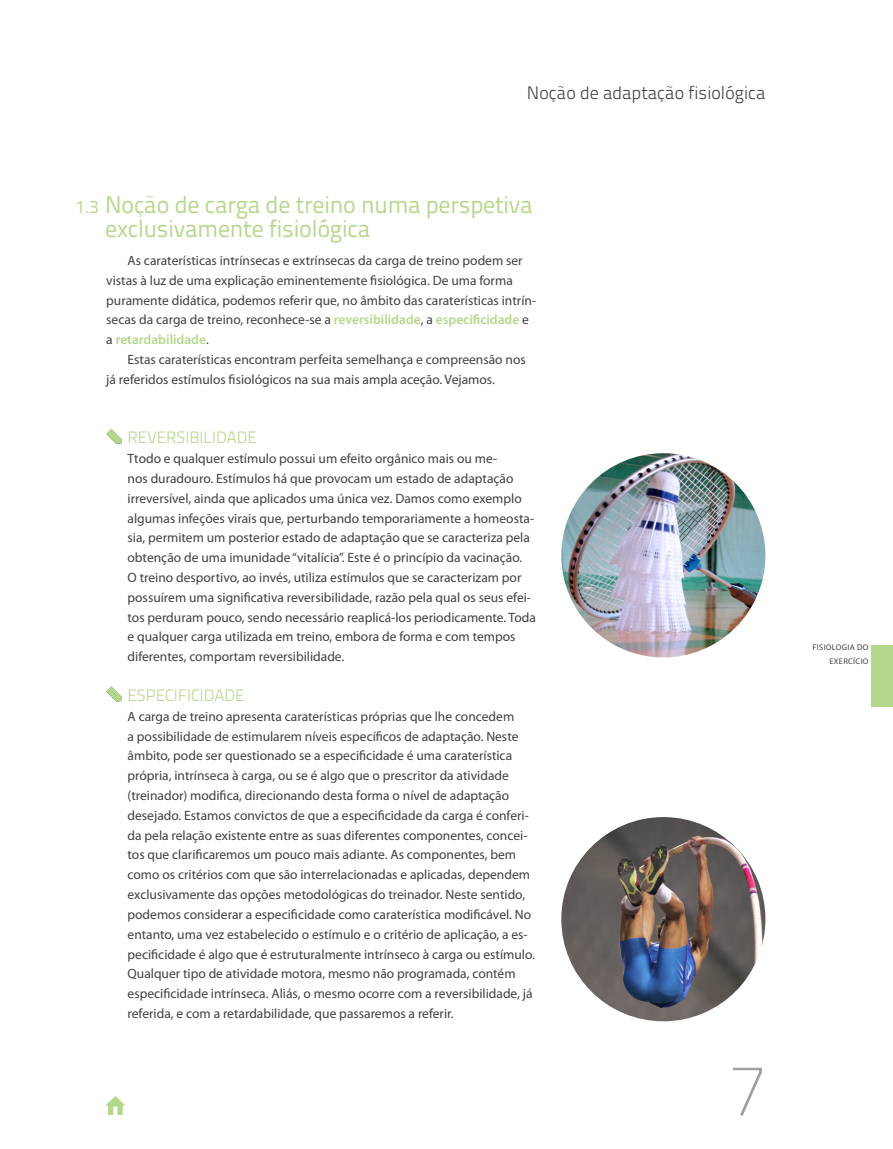
<style>
.page{position:relative;width:893px;height:1149px;background:#fff}
.page>*{position:absolute;margin:0;border:0;box-sizing:border-box;transform-origin:0 0}
.t1{font:700 72px "Titillium Text 14 L";color:#9d9fa2}
.t2{font:24px/24px "Titillium Text 14 L 400 wt";letter-spacing:-.01em;color:#b4d88b}
.t3{font:18px "Titillium Text 14 L 250 wt";color:#414042}
.t4{font:16.5px "Titillium Text 14 L 250 wt";color:#b4d88b}
.t5{font:13.5px/19.8px "Myriad Pro";color:#414042}
.t6{font:8.25px/13.5px "Myriad Pro";letter-spacing:.04em;color:#414042;text-align:right}
.s1{font-size:18px}
.s2{font-weight:600;color:#b4d88b}
</style>
<div class="page">
<svg style="left:106px;top:1096px;width:19px;height:18px"></svg>
<div style="left:872px;top:644px;width:21px;height:62px;background:#b4d88b"></div>
<svg style="left:106px;top:429px;width:16px;height:15px"></svg>
<svg style="left:106px;top:686px;width:16px;height:15px"></svg>
<img style="left:561px;top:453px;width:204px;height:204px;border-radius:102px">
<img style="left:561px;top:816px;width:204px;height:204px;border-radius:102px">
<h3 class="t3" style="left:527px;top:82px;width:240px">Noção de adaptação fisiológica</h3>
<h2 class="t2" style="left:105px;top:192px;width:429px;text-indent:-30px"><span class="s1">1.3</span> Noção de carga de treino numa perspetiva exclusivamente fisiológica</h2>
<p class="t5" style="left:106px;top:250px;width:431px;text-indent:21px">As caraterísticas intrínsecas e extrínsecas da carga de treino podem ser vistas à luz de uma explicação eminentemente fisiológica. De uma forma puramente didática, podemos referir que, no âmbito das caraterísticas intrín&shy;secas da carga de treino, reconhece-se a <span class="s2">reversibilidade</span>, a <span class="s2">especificidade</span> e a <span class="s2">retardabilidade</span>.</p>
<p class="t5" style="left:106px;top:349px;width:421px;text-indent:21px">Estas caraterísticas encontram perfeita semelhança e compreensão nos já referidos estímulos fisiológicos na sua mais ampla aceção. Vejamos.</p>
<p class="t4" style="left:128px;top:427px;width:131px">REVERSIBILIDADE</p>
<p class="t5" style="left:128px;top:448px;width:410px">Ttodo e qualquer estímulo possui um efeito orgânico mais ou me-<br>nos duradouro. Estímulos há que provocam um estado de adaptação irreversível, ainda que aplicados uma única vez. Damos como exemplo algumas infeções virais que, perturbando temporariamente a homeosta&shy;sia, permitem um posterior estado de adaptação que se caracteriza pela obtenção de uma imunidade “vitalícia”. Este é o princípio da vacinação.<br>O treino desportivo, ao invés, utiliza estímulos que se caracterizam por possuírem uma significativa reversibilidade, razão pela qual os seus efei&shy;tos perduram pouco, sendo necessário reaplicá-los periodicamente. Toda e qualquer carga utilizada em treino, embora de forma e com tempos diferentes, comportam reversibilidade.</p>
<p class="t4" style="left:128px;top:685px;width:118px">ESPECIFICIDADE</p>
<p class="t5" style="left:128px;top:705px;width:409px">A carga de treino apresenta caraterísticas próprias que lhe concedem<br>a possibilidade de estimularem níveis específicos de adaptação. Neste âmbito, pode ser questionado se a especificidade é uma caraterística própria, intrínseca à carga, ou se é algo que o prescritor da atividade (treinador) modifica, direcionando desta forma o nível de adaptação desejado. Estamos convictos de que a especificidade da carga é conferi&shy;da pela relação existente entre as suas diferentes componentes, concei&shy;tos que clarificaremos um pouco mais adiante. As componentes, bem como os critérios com que são interrelacionadas e aplicadas, dependem exclusivamente das opções metodológicas do treinador. Neste sentido, podemos considerar a especificidade como caraterística modificável. No entanto, uma vez estabelecido o estímulo e o critério de aplicação, a es&shy;pecificidade é algo que é estruturalmente intrínseco à carga ou estímulo.<br>Qualquer tipo de atividade motora, mesmo não programada, contém especificidade intrínseca. Aliás, o mesmo ocorre com a reversibilidade, já referida, e com a retardabilidade, que passaremos a referir.</p>
<h1 class="t1" style="left:729px;top:1047px;width:40px">7</h1>
<p class="t6" style="left:813px;top:640px;width:58px">FISIOLOGIA DO<br>EXERCÍCIO</p>
</div>
